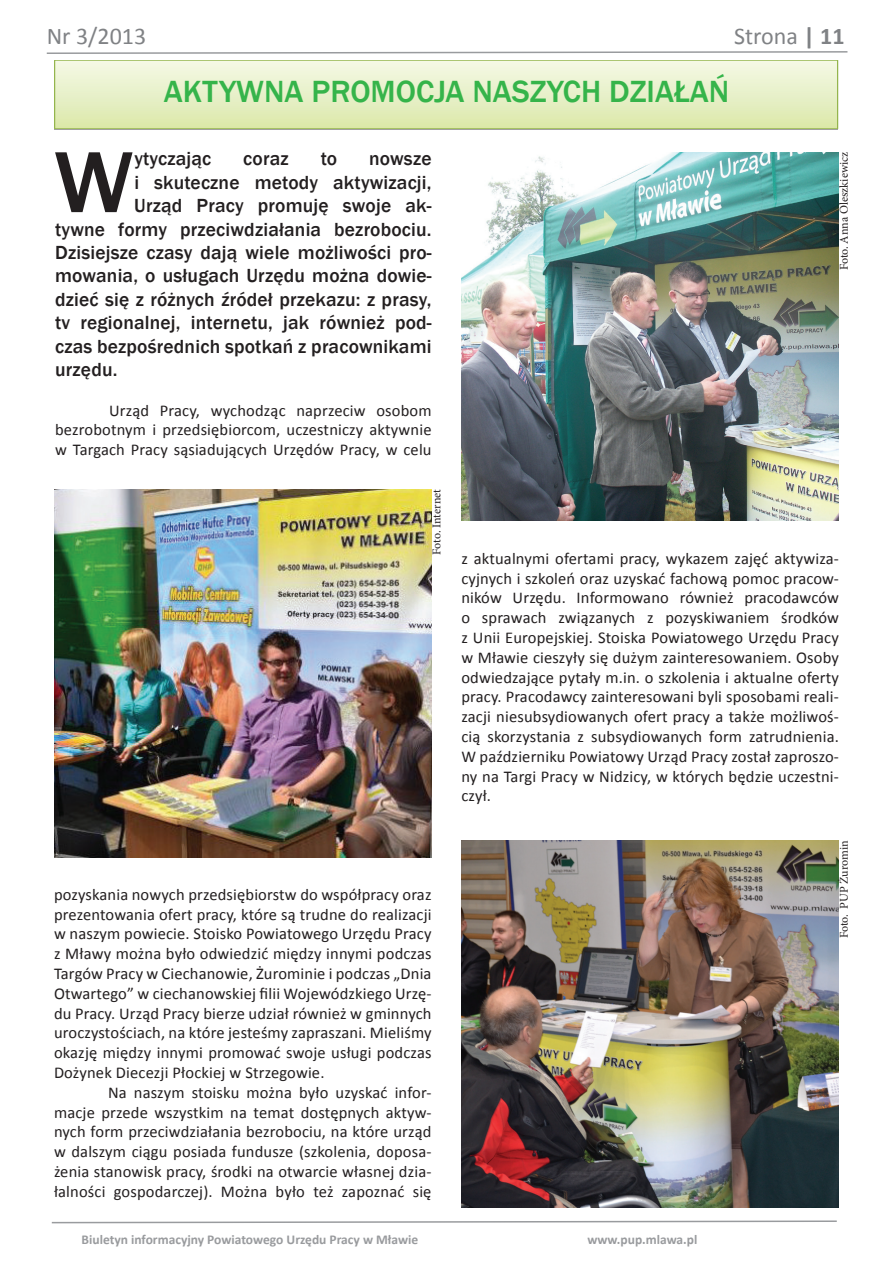
<style>
.page{position:relative;width:893px;height:1263px;background:#fff}
.page>*{position:absolute;margin:0;border:0;box-sizing:border-box;transform-origin:0 0}
.t1{font:500 89.7px "Franklin Gothic";color:#231f20}
.t2{font:500 31.5px "Franklin Gothic";color:#35b44a}
.t3{font:24px "Calibri";color:#808285}
.t4{font:500 19.5px "Franklin Gothic";letter-spacing:.01em;color:#231f20}
.t5{font:16.5px/19.8px "Calibri";letter-spacing:.01em;color:#231f20;text-align:justify}
.t6{font:700 13.5px "Calibri";color:#999b9e}
.t7{font:12px "Minion Pro";letter-spacing:-.005em;color:#231f20}
.s1{font-weight:700}
</style>
<div class="page">
<svg style="left:46px;top:51px;width:802px;height:3px"></svg>
<svg style="left:51px;top:1220px;width:786px;height:4px"></svg>
<div style="left:55px;top:60px;width:783px;height:68px;background:linear-gradient(to bottom,#f5f9e7,#dbe8ab)"></div>
<div style="left:54px;top:60px;width:784px;height:69px;border:1px solid #94b54d"></div>
<img style="left:461px;top:153px;width:378px;height:367px">
<img style="left:54px;top:489px;width:378px;height:368px">
<img style="left:461px;top:840px;width:378px;height:368px">
<h3 class="t3" style="left:47px;top:21px;width:101px">Nr 3/2013</h3>
<h3 class="t3" style="left:734px;top:21px;width:112px">Strona <span class="s1">| 11</span></h3>
<h2 class="t2" style="left:164px;top:72px;width:567px">AKTYWNA PROMOCJA NASZYCH DZIAŁAŃ</h2>
<h1 class="t1" style="left:54px;top:127px;width:81px">W</h1>
<p class="t4" style="left:134px;top:147px;width:78px">ytyczając</p>
<p class="t4" style="left:243px;top:147px;width:47px">coraz</p>
<p class="t4" style="left:321px;top:147px;width:18px">to</p>
<p class="t4" style="left:369px;top:147px;width:64px">nowsze</p>
<p class="t4" style="left:134px;top:170px;width:299px">i skuteczne metody aktywizacji,</p>
<p class="t4" style="left:134px;top:194px;width:299px">Urząd Pracy promuję swoje ak-</p>
<p class="t4" style="left:55px;top:217px;width:378px">tywne formy przeciwdziałania bezrobociu.</p>
<p class="t4" style="left:55px;top:240px;width:378px">Dzisiejsze czasy dają wiele możliwości pro-</p>
<p class="t4" style="left:55px;top:264px;width:378px">mowania, o usługach Urzędu można dowie-</p>
<p class="t4" style="left:55px;top:287px;width:378px">dzieć się z różnych źródeł przekazu: z prasy,</p>
<p class="t4" style="left:55px;top:311px;width:378px">tv regionalnej, internetu, jak również pod-</p>
<p class="t4" style="left:55px;top:334px;width:378px">czas bezpośrednich spotkań z pracownikami</p>
<p class="t4" style="left:55px;top:357px;width:64px">urzędu.</p>
<p class="t5" style="left:55px;top:399px;width:378px;text-indent:54px">Urząd Pracy, wychodząc naprzeciw osobom bezrobotnym i przedsiębiorcom, uczestniczy aktywnie w Targach Pracy sąsiadujących Urzędów Pracy, w celu</p>
<p class="t7" style="left:836px;top:270px;width:120px;rotate:-90deg">Foto. Anna Oleszkiewicz</p>
<p class="t7" style="left:428px;top:555px;width:67px;rotate:-90deg">Foto. Internet</p>
<p class="t5" style="left:54px;top:883px;width:379px">pozyskania nowych przedsiębiorstw do współpracy oraz prezentowania ofert pracy, które są trudne do realizacji w naszym powiecie. Stoisko Powiatowego Urzędu Pracy z Mławy można było odwiedzić między innymi podczas Targów Pracy w Ciechanowie, Żurominie i podczas „Dnia Otwartego” w ciechanowskiej filii Wojewódzkiego Urzę&shy;du Pracy. Urząd Pracy bierze udział również w gminnych uroczystościach, na które jesteśmy zapraszani. Mieliśmy okazję między innymi promować swoje usługi podczas Dożynek Diecezji Płockiej w Strzegowie.</p>
<p class="t5" style="left:54px;top:1081px;width:379px;text-indent:54px">Na naszym stoisku można było uzyskać infor&shy;macje przede wszystkim na temat dostępnych aktyw&shy;nych form przeciwdziałania bezrobociu, na które urząd w dalszym ciągu posiada fundusze (szkolenia, doposa&shy;żenia stanowisk pracy, środki na otwarcie własnej dzia&shy;łalności gospodarczej). Można było też zapoznać się</p>
<p class="t5" style="left:461px;top:548px;width:379px">z aktualnymi ofertami pracy, wykazem zajęć aktywiza&shy;cyjnych i szkoleń oraz uzyskać fachową pomoc pracow&shy;ników Urzędu. Informowano również pracodawców o sprawach związanych z pozyskiwaniem środków z Unii Europejskiej. Stoiska Powiatowego Urzędu Pracy w Mławie cieszyły się dużym zainteresowaniem. Osoby odwiedzające pytały m.in. o szkolenia i aktualne oferty pracy. Pracodawcy zainteresowani byli sposobami reali&shy;zacji niesubsydiowanych ofert pracy a także możliwoś&shy;cią skorzystania z subsydiowanych form zatrudnienia.<br>W październiku Powiatowy Urząd Pracy został zaproszo&shy;ny na Targi Pracy w Nidzicy, w których będzie uczestni&shy;czył.</p>
<p class="t7" style="left:836px;top:938px;width:99px;rotate:-90deg">Foto. PUP Żuromin</p>
<p class="t6" style="left:82px;top:1231px;width:338px">Biuletyn informacyjny Powiatowego Urzędu Pracy w Mławie</p>
<p class="t6" style="left:587px;top:1231px;width:112px">www.pup.mlawa.pl</p>
</div>
